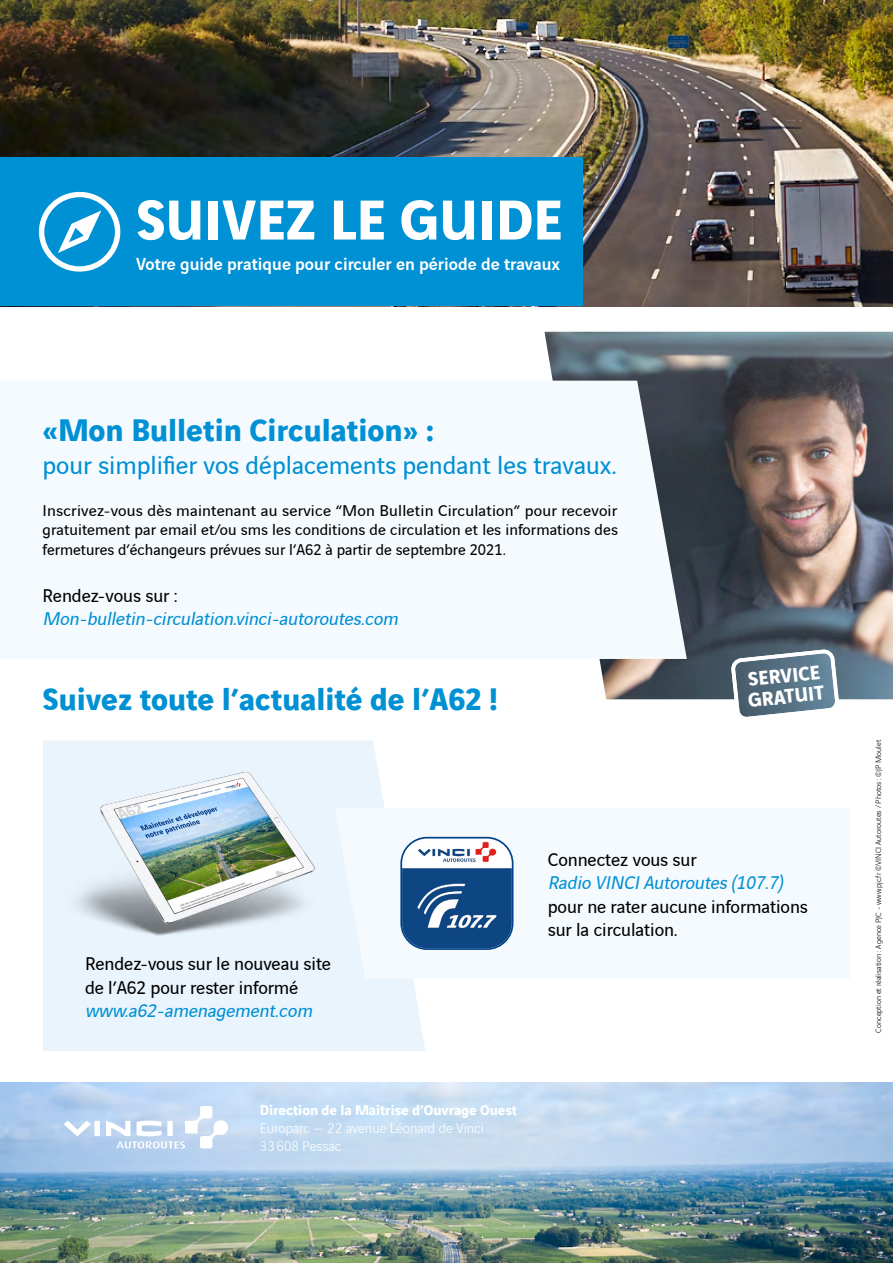
<style>
.page{position:relative;width:893px;height:1263px;background:#fff}
.page>*{position:absolute;margin:0;border:0;box-sizing:border-box;transform-origin:0 0}
.t1{font:700 60px "Vinci Sans";color:#fff}
.t2{font:700 33px "Vinci Sans";color:#0090d4}
.t3{font:27px "Vinci Sans";color:#0090d4}
.t4{font:700 20.85px/20.9px "Vinci Sans";color:#fff}
.t5{font:19.5px/23.4px "Vinci Sans";letter-spacing:-.005em;color:#000}
.t6{font:italic 19.5px "Vinci Sans";color:#0090d4}
.t7{font:500 18.45px "Vinci Sans";color:#fff}
.t8{font:16.5px/19.8px "Vinci Sans";color:#000;text-align:justify;scale:1.05 1}
.t9{font:300 15px/18px "Vinci Sans";letter-spacing:-.005em;color:#fff}
.t10{font:700 15px "Vinci Sans";letter-spacing:-.005em;color:#fff}
.t11{font:300 8.25px "Vinci Sans";color:#000}
</style>
<div class="page">
<img style="left:0;top:0;width:893px;height:306px">
<div style="left:0;top:157px;width:583px;height:149px;background:#0090d4"></div>
<svg style="left:39px;top:192px;width:81px;height:80px"></svg>
<img style="left:0;top:1082px;width:893px;height:181px">
<div style="left:243px;top:1087px;width:291px;height:82px;background:#c6dcf1"></div>
<svg style="left:64px;top:1106px;width:164px;height:42px"></svg>
<svg style="left:43px;top:740px;width:382px;height:311px;fill:#eaf4fc"></svg>
<svg style="left:335px;top:808px;width:179px;height:170px;fill:#f5fafe"></svg>
<img style="left:402px;top:838px;width:110px;height:110px">
<div style="left:400px;top:837px;width:113px;height:113px;border:2px solid #004289;border-radius:26px"></div>
<img style="left:49px;top:769px;width:312px;height:171px">
<img style="left:544px;top:332px;width:349px;height:367px">
<svg style="left:544px;top:381px;width:143px;height:278px;fill:#f5fafe"></svg>
<svg style="left:729px;top:647px;width:112px;height:70px"></svg>
<h1 class="t1" style="left:136px;top:172px;width:428px">SUIVEZ LE GUIDE</h1>
<p class="t7" style="left:136px;top:250px;width:426px">Votre guide pratique pour circuler en période de travaux</p>
<h2 class="t2" style="left:43px;top:404px;width:393px">«Mon Bulletin Circulation» :</h2>
<h3 class="t3" style="left:43px;top:445px;width:576px">pour simplifier vos déplacements pendant les travaux.</h3>
<p class="t8" style="left:43px;top:499px;width:550px">Inscrivez-vous dès maintenant au service “Mon Bulletin Circulation” pour recevoir gratuitement par email et/ou sms les conditions de circulation et les informations des fermetures d’échangeurs prévues sur l’A62 à partir de septembre 2021.</p>
<p class="t5" style="left:43px;top:582px;width:137px">Rendez-vous sur :</p>
<p class="t6" style="left:43px;top:605px;width:361px">Mon-bulletin-circulation.vinci-autoroutes.com</p>
<h2 class="t2" style="left:43px;top:673px;width:457px">Suivez toute l’actualité de l’A62 !</h2>
<p class="t4" style="left:745px;top:667px;width:78px;rotate:-6deg">SERVICE<br>GRATUIT</p>
<p class="t5" style="left:85px;top:950px;width:247px">Rendez-vous sur le nouveau site de l’A62 pour rester informé</p>
<p class="t6" style="left:85px;top:996px;width:233px">www.a62-amenagement.com</p>
<p class="t5" style="left:548px;top:846px;width:150px">Connectez vous sur</p>
<p class="t6" style="left:548px;top:868px;width:236px">Radio VINCIAutoroutes(107.7)</p>
<p class="t5" style="left:548px;top:893px;width:262px">pour ne rater aucune informations sur la circulation.</p>
<p class="t10" style="left:260px;top:1098px;width:259px">Direction de la Maîtrise d’Ouvrage Ouest</p>
<p class="t9" style="left:260px;top:1118px;width:226px">Europarc — 22 avenue Léonard de Vinci<br>33608 Pessac</p>
<p class="t11" style="left:873px;top:1032px;width:294px;rotate:-90deg">Conception et réalisation : Agence PJC - www.pjc.fr ©VINCI Autoroutes / Photos : ©JP Moulet</p>
</div>
